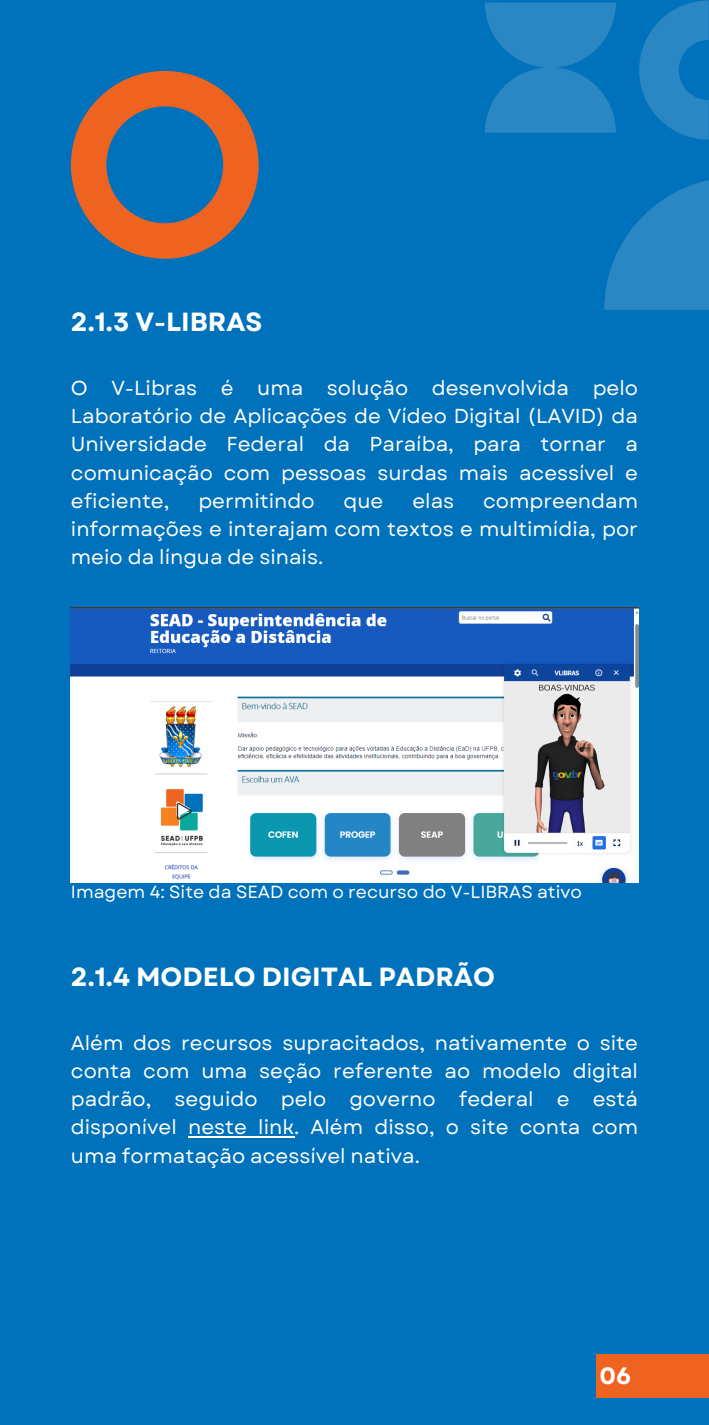
<style>
.page{position:relative;width:709px;height:1425px;background:#fff}
.page>*{position:absolute;margin:0;border:0;box-sizing:border-box;transform-origin:0 0}
.t1{font:700 26.25px "Garet";color:#fff}
.t2{font:700 23.62px "Garet";color:#fff}
.t3{font:20.12px/28.2px "Garet";color:#fff;text-align:justify}
.t4{font:17.5px "Garet";color:#fff}
</style>
<div class="page">
<div style="left:0;top:0;width:709px;height:1424px;background:#0071bb"></div>
<svg style="left:71px;top:71px;width:188px;height:188px"></svg>
<hr style="left:188px;top:1135px;width:106px;height:2px;background:#fff">
<svg style="left:485px;top:3px;width:131px;height:130px"></svg>
<svg style="left:639px;top:0;width:69px;height:140px"></svg>
<svg style="left:604px;top:180px;width:105px;height:130px"></svg>
<img style="left:71px;top:607px;width:567px;height:275px">
<div style="left:597px;top:1353px;width:112px;height:44px;background:#ef6320"></div>
<p class="t1" style="left:71px;top:303px;width:193px">2.1.3 V-LIBRAS</p>
<p class="t3" style="left:71px;top:374px;width:568px">O V-Libras é uma solução desenvolvida pelo Laboratório de Aplicações de Vídeo Digital (LAVID) da Universidade Federal da Paraíba, para tornar a comunicação com pessoas surdas mais acessível e eficiente,</p>
<p class="t3" style="left:71px;top:487px;width:568px;text-indent:412px">compreendam informações e interajam com textos e multimídia, por meio da língua de sinais.</p>
<p class="t3" style="left:198px;top:487px;width:118px">permitindo</p>
<p class="t3" style="left:343px;top:487px;width:41px">que</p>
<p class="t3" style="left:412px;top:487px;width:43px">elas</p>
<p class="t4" style="left:71px;top:879px;width:512px">Imagem 4: Site da SEAD com o recurso do V-LIBRAS ativo</p>
<p class="t1" style="left:71px;top:957px;width:425px">2.1.4 MODELO DIGITAL PADRÃO</p>
<p class="t3" style="left:71px;top:1028px;width:569px">Além dos recursos supracitados, nativamente o site conta com uma seção referente ao modelo digital padrão, seguido pelo governo federal e está disponível neste link. Além disso, o site conta com uma formatação acessível nativa.</p>
<p class="t2" style="left:599px;top:1357px;width:33px">06</p>
</div>
